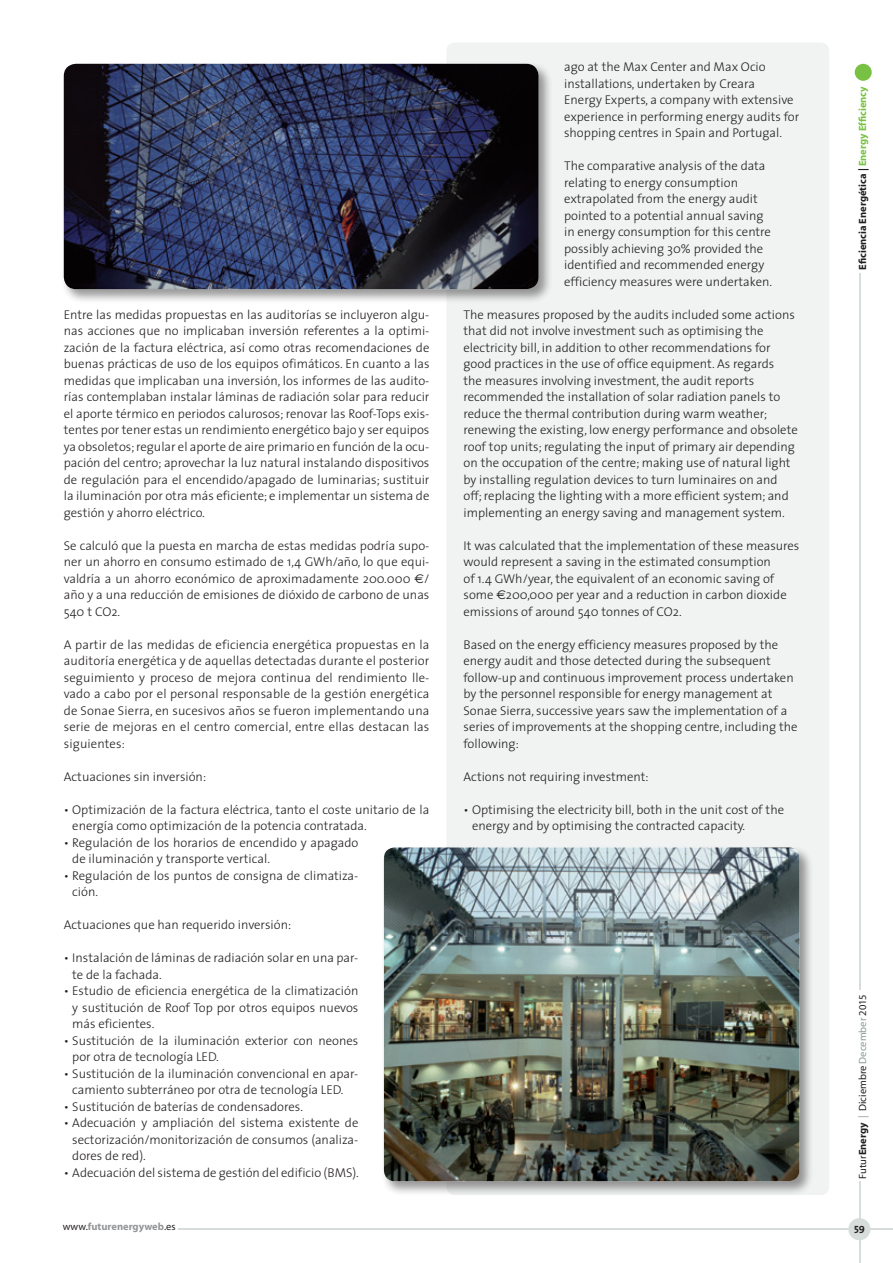
<style>
.page{position:relative;width:893px;height:1263px;background:#fff}
.page>*{position:absolute;margin:0;border:0;box-sizing:border-box;transform-origin:0 0}
.Texto{font:300 12.75px/16.5px "The Sans";color:#231f20}
.Texto_ingles{font:300 12.75px/16.5px "The Sans";color:#231f20}
.t1{font:700 10.5px "Myriad";color:#231f20}
.t2{font:10.5px "Myriad";color:#231f20}
.t3{font:700 10.5px "Myriad";color:#939598}
.t4{font:10.5px "The Sans Bold Caps";color:#231f20}
.s1{font-family:"Euro Sans";font-weight:400}
.s2{color:#79c142}
.s3{font-weight:700}
.s4{color:#8b9b92}
.s5{font-weight:400;color:#231f20}
</style>
<div class="page">
<hr style="left:178px;top:1228px;width:715px;height:2px;background:#d7ddda">
<hr style="left:859px;top:1181px;width:1px;height:82px;background:#d7ddda">
<div style="left:855px;top:64px;width:17px;height:17px;background:#79c142;border-radius:50%"></div>
<hr style="left:859px;top:273px;width:1px;height:717px;background:#d7ddda">
<div style="left:848px;top:1218px;width:22px;height:22px;background:#d7ddda;border-radius:50%"></div>
<div style="left:446px;top:43px;width:383px;height:1152px;background:#f0f3f2;border-radius:9px"></div>
<div style="left:61px;top:61px;width:492px;height:243px;background:#231f20;opacity:.46"></div>
<img style="left:64px;top:64px;width:475px;height:225px">
<div style="left:381px;top:845px;width:433px;height:351px;background:#231f20;opacity:.46"></div>
<img style="left:384px;top:847px;width:415px;height:334px">
<p class="Texto" style="left:64px;top:306px;width:367px;text-align:justify">Entre las medidas propuestas en las auditorías se incluyeron algu&shy;nas acciones que no implicaban inversión referentes a la optimi&shy;zación de la factura eléctrica, así como otras recomendaciones de buenas prácticas de uso de los equipos ofimáticos. En cuanto a las medidas que implicaban una inversión, los informes de las audito&shy;rías contemplaban instalar láminas de radiación solar para reducir el aporte térmico en periodos calurosos; renovar las Roof-Tops exis&shy;tentes por tener estas un rendimiento energético bajo y ser equipos ya obsoletos; regular el aporte de aire primario en función de la ocu&shy;pación del centro; aprovechar la luz natural instalando dispositivos de regulación para el encendido/apagado de luminarias; sustituir la iluminación por otra más eficiente; e implementar un sistema de gestión y ahorro eléctrico.</p>
<p class="Texto" style="left:64px;top:537px;width:367px;text-align:justify">Se calculó que la puesta en marcha de estas medidas podría supo&shy;ner un ahorro en consumo estimado de 1,4 GWh/año, lo que equi&shy;valdría a un ahorro económico de aproximadamente 200.000 <span class="s1">€</span>/ año y a una reducción de emisiones de dióxido de carbono de unas 540 t CO2.</p>
<p class="Texto" style="left:64px;top:636px;width:367px;text-align:justify">A partir de las medidas de eficiencia energética propuestas en la auditoría energética y de aquellas detectadas durante el posterior seguimiento y proceso de mejora continua del rendimiento lle&shy;vado a cabo por el personal responsable de la gestión energética de Sonae Sierra, en sucesivos años se fueron implementando una serie de mejoras en el centro comercial, entre ellas destacan las siguientes:</p>
<p class="Texto" style="left:64px;top:768px;width:144px">Actuaciones sin inversión:</p>
<p class="Texto" style="left:72px;top:801px;width:359px;text-indent:-9px">• Optimización de la factura eléctrica, tanto el coste unitario de la energía como optimización de la potencia contratada.</p>
<p class="Texto" style="left:72px;top:834px;width:288px;text-indent:-9px">• Regulación de los horarios de encendido y apagado de iluminación y transporte vertical.</p>
<p class="Texto" style="left:72px;top:867px;width:288px;text-indent:-9px">• Regulación de los puntos de consigna de climatiza&shy;ción.</p>
<p class="Texto" style="left:64px;top:916px;width:229px">Actuaciones que han requerido inversión:</p>
<p class="Texto" style="left:72px;top:949px;width:288px;text-indent:-9px">• Instalación de láminas de radiación solar en una par&shy;te de la fachada.</p>
<p class="Texto" style="left:72px;top:982px;width:288px;text-align:justify;text-indent:-9px">• Estudio de eficiencia energética de la climatización y sustitución de Roof Top por otros equipos nuevos más eficientes.</p>
<p class="Texto" style="left:72px;top:1032px;width:288px;text-indent:-9px">• Sustitución de la iluminación exterior con neones por otra de tecnología LED.</p>
<p class="Texto" style="left:64px;top:1065px;width:296px;text-align:center">• Sustitución de la iluminación convencional en apar&shy;camiento subterráneo por otra de tecnología LED.</p>
<p class="Texto" style="left:64px;top:1098px;width:241px">• Sustitución de baterías de condensadores.</p>
<p class="Texto" style="left:72px;top:1114px;width:288px;text-align:justify;text-indent:-9px">• Adecuación y ampliación del sistema existente de sectorización/monitorización de consumos (analiza&shy;dores de red).</p>
<p class="Texto" style="left:64px;top:1164px;width:297px">• Adecuación del sistema de gestión del edificio (BMS).</p>
<p class="Texto_ingles" style="left:564px;top:58px;width:237px">ago at the Max Center and Max Ocio installations, undertaken by Creara<br>Energy Experts, a company with extensive experience in performing energy audits for shopping centres in Spain and Portugal.</p>
<p class="Texto_ingles" style="left:564px;top:157px;width:210px">The comparative analysis of the data relating to energy consumption extrapolated from the energy audit pointed to a potential annual saving in energy consumption for this centre possibly achieving 30% provided the identified and recommended energy efficiency measures were undertaken.</p>
<p class="Texto_ingles" style="left:463px;top:306px;width:336px">The measures proposed by the audits included some actions that did not involve investment such as optimising the electricity bill, in addition to other recommendations for good practices in the use of office equipment. As regards<br>the measures involving investment, the audit reports recommended the installation of solar radiation panels to reduce the thermal contribution during warm weather; renewing the existing, low energy performance and obsolete roof top units; regulating the input of primary air depending on the occupation of the centre; making use of natural light by installing regulation devices to turn luminaires on and off; replacing the lighting with a more efficient system; and implementing an energy saving and management system.</p>
<p class="Texto_ingles" style="left:463px;top:537px;width:337px">It was calculated that the implementation of these measures would represent a saving in the estimated consumption<br>of 1.4 GWh/year, the equivalent of an economic saving of some <span class="s1">€</span>200,000 per year and a reduction in carbon dioxide emissions of around 540 tonnes of CO2.</p>
<p class="Texto_ingles" style="left:463px;top:636px;width:336px">Based on the energy efficiency measures proposed by the energy audit and those detected during the subsequent follow-up and continuous improvement process undertaken by the personnel responsible for energy management at Sonae Sierra, successive years saw the implementation of a series of improvements at the shopping centre, including the following:</p>
<p class="Texto_ingles" style="left:463px;top:768px;width:187px">Actions not requiring investment:</p>
<p class="Texto" style="left:472px;top:801px;width:314px;text-indent:-9px">• Optimising the electricity bill, both in the unit cost of the energy and by optimising the contracted capacity.</p>
<p class="t1" style="left:857px;top:270px;width:185px;rotate:-90deg">Eficiencia Energética | <span class="s2">Energy Efficiency</span></p>
<p class="t2" style="left:857px;top:1178px;width:186px;rotate:-90deg">Futur<span class="s3">Energy</span> <span class="s4">|</span> Diciembre <span class="s4">December</span> 2015</p>
<p class="t3" style="left:63px;top:1220px;width:114px"><span class="s5">www.</span>futurenergyweb<span class="s5">.es</span></p>
<p class="t4" style="left:854px;top:1220px;width:12px">59</p>
</div>
